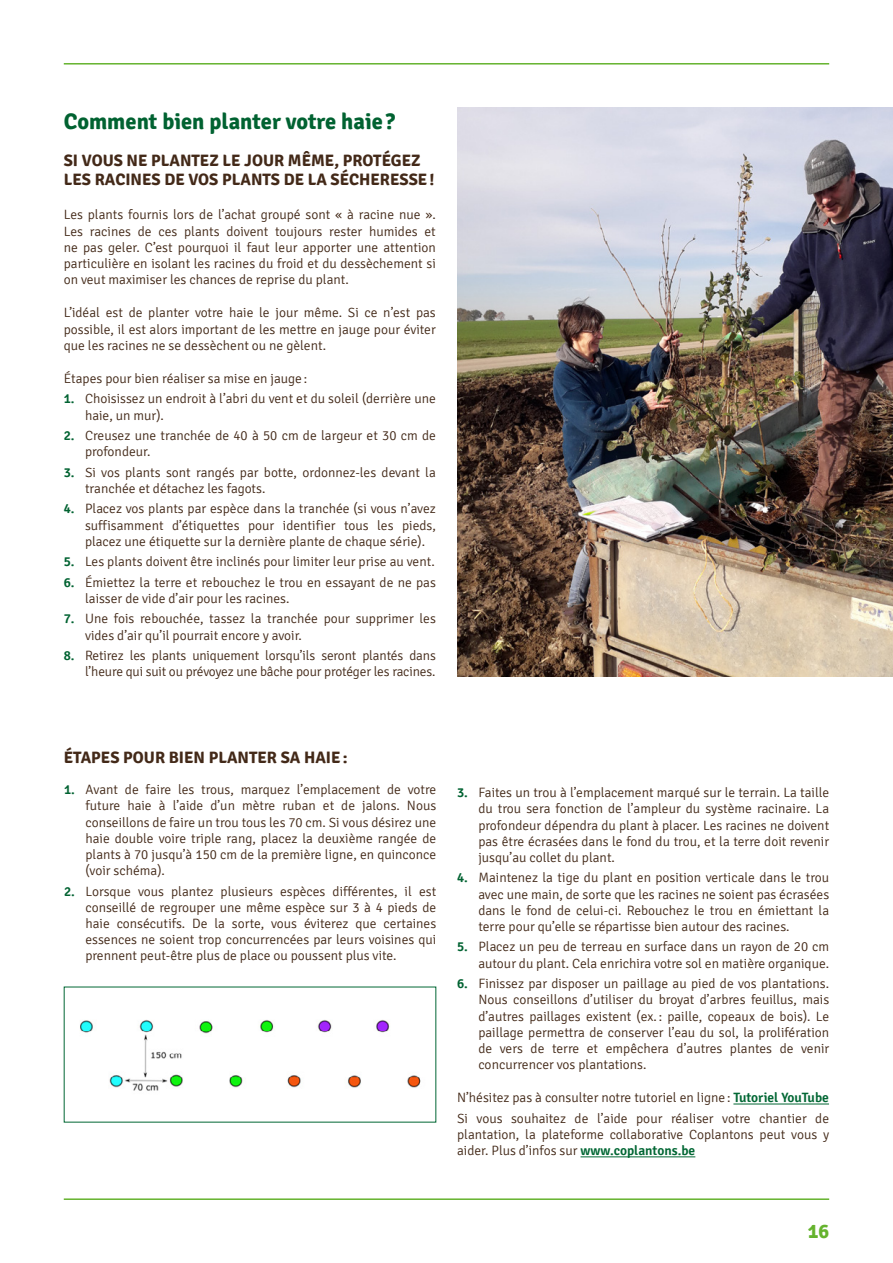
<style>
.page{position:relative;width:893px;height:1263px;background:#fff}
.page>*{position:absolute;margin:0;border:0;box-sizing:border-box;transform-origin:0 0}
.t1{font:700 22.5px "Signika";color:#016231}
.t2{font:700 20.25px "Signika";color:#65b32e}
.t3{font:700 16.5px/19.8px "Signika";color:#432918}
.t4{font:300 13.5px/16.2px "Signika";color:#432918;text-align:justify}
.s1{font-weight:600;color:#016231}
.s2{font-weight:600;color:#026734}
</style>
<div class="page">
<hr style="left:64px;top:1198px;width:765px;height:2px;background:#65b32e">
<hr style="left:64px;top:63px;width:765px;height:2px;background:#65b32e">
<img style="left:457px;top:108px;width:436px;height:568px">
<img style="left:80px;top:1020px;width:341px;height:71px">
<hr style="left:733px;top:1104px;width:96px;height:1px;background:#026734">
<hr style="left:580px;top:1156px;width:115px;height:1px;background:#026734">
<h1 class="t1" style="left:64px;top:108px;width:333px">Comment bien planter votre haie ?</h1>
<p class="t3" style="left:64px;top:150px;width:372px">SI VOUS NE PLANTEZ LE JOUR MÊME, PROTÉGEZ<br>LES RACINES DE VOS PLANTS DE LA SÉCHERESSE!</p>
<p class="t4" style="left:64px;top:207px;width:374px">Les plants fournis lors de l’achat groupé sont « à racine nue ».<br>Les racines de ces plants doivent toujours rester humides et ne pas geler. C’est pourquoi il faut leur apporter une attention particulière en isolant les racines du froid et du dessèchement si on veut maximiser les chances de reprise du plant.</p>
<p class="t4" style="left:64px;top:305px;width:374px">L’idéal est de planter votre haie le jour même. Si ce n’est pas possible, il est alors important de les mettre en jauge pour éviter que les racines ne se dessèchent ou ne gèlent.</p>
<p class="t4" style="left:64px;top:371px;width:245px">Étapes pour bien réaliser sa mise en jauge:</p>
<p class="t4" style="left:85px;top:391px;width:352px;text-indent:-21px"><span class="s1">1.</span> Choisissez un endroit à l’abri du vent et du soleil (derrière une haie, un mur…).</p>
<p class="t4" style="left:85px;top:428px;width:352px;text-indent:-21px"><span class="s1">2.</span> Creusez une tranchée de 40 à 50 cm de largeur et 30 cm de profondeur.</p>
<p class="t4" style="left:85px;top:464px;width:352px;text-indent:-21px"><span class="s1">3.</span> Si vos plants sont rangés par botte, ordonnez-les devant la tranchée et détachez les fagots.</p>
<p class="t4" style="left:85px;top:501px;width:352px;text-indent:-21px"><span class="s1">4.</span> Placez vos plants par espèce dans la tranchée (si vous n’avez suffisamment d’étiquettes pour identifier tous les pieds, placez une étiquette sur la dernière plante de chaque série).</p>
<p class="t4" style="left:64px;top:554px;width:372px"><span class="s1">5.</span> Les plants doivent être inclinés pour limiter leur prise au vent.</p>
<p class="t4" style="left:85px;top:574px;width:352px;text-indent:-21px"><span class="s1">6.</span> Émiettez la terre et rebouchez le trou en essayant de ne pas laisser de vide d’air pour les racines.</p>
<p class="t4" style="left:85px;top:611px;width:352px;text-indent:-21px"><span class="s1">7.</span> Une fois rebouchée, tassez la tranchée pour supprimer les vides d’air qu’il pourrait encore y avoir.</p>
<p class="t4" style="left:64px;top:648px;width:374px;text-align:right"><span class="s1">8.</span> Retirez les plants uniquement lorsqu’ils seront plantés dans l’heure qui suit ou prévoyez une bâche pour protéger les racines.</p>
<p class="t3" style="left:64px;top:748px;width:285px">ÉTAPES POUR BIEN PLANTER SA HAIE:</p>
<p class="t4" style="left:85px;top:782px;width:352px;text-indent:-21px"><span class="s1">1.</span> Avant de faire les trous, marquez l’emplacement de votre future haie à l’aide d’un mètre ruban et de jalons. Nous conseillons de faire un trou tous les 70 cm. Si vous désirez une haie double voire triple rang, placez la deuxième rangée de plants à 70 jusqu’à 150 cm de la première ligne, en quinconce (voir schéma).</p>
<p class="t4" style="left:85px;top:883px;width:352px;text-indent:-21px"><span class="s1">2.</span> Lorsque vous plantez plusieurs espèces différentes, il est conseillé de regrouper une même espèce sur 3 à 4 pieds de haie consécutifs. De la sorte, vous éviterez que certaines essences ne soient trop concurrencées par leurs voisines qui prennent peut-être plus de place ou poussent plus vite.</p>
<p class="t4" style="left:478px;top:785px;width:352px;text-indent:-21px"><span class="s1">3.</span> Faites un trou à l’emplacement marqué sur le terrain. La taille du trou sera fonction de l’ampleur du système racinaire. La profondeur dépendra du plant à placer. Les racines ne doivent pas être écrasées dans le fond du trou, et la terre doit revenir jusqu’au collet du plant.</p>
<p class="t4" style="left:478px;top:870px;width:352px;text-indent:-21px"><span class="s1">4.</span> Maintenez la tige du plant en position verticale dans le trou avec une main, de sorte que les racines ne soient pas écrasées dans le fond de celui-ci. Rebouchez le trou en émiettant la terre pour qu’elle se répartisse bien autour des racines.</p>
<p class="t4" style="left:457px;top:939px;width:374px;text-align:right"><span class="s1">5.</span> Placez un peu de terreau en surface dans un rayon de 20 cm autour du plant. Cela enrichira votre sol en matière organique.</p>
<p class="t4" style="left:478px;top:976px;width:352px;text-indent:-21px"><span class="s1">6.</span> Finissez par disposer un paillage au pied de vos plantations.<br>Nous conseillons d’utiliser du broyat d’arbres feuillus, mais d’autres paillages existent (ex.: paille, copeaux de bois). Le paillage permettra de conserver l’eau du sol, la prolifération de vers de terre et empêchera d’autres plantes de venir concurrencer vos plantations.</p>
<p class="t4" style="left:457px;top:1088px;width:374px;line-height:20.4px">N’hésitez pas à consulter notre tutoriel en ligne: <span class="s2">Tutoriel YouTube<br></span>Si vous souhaitez de l’aide pour réaliser votre chantier de</p>
<p class="t4" style="left:457px;top:1126px;width:374px">plantation, la plateforme collaborative Coplantons peut vous y aider. Plus d’infos sur <span class="s2">www.coplantons.be</span></p>
<h2 class="t2" style="left:808px;top:1219px;width:23px">16</h2>
</div>
